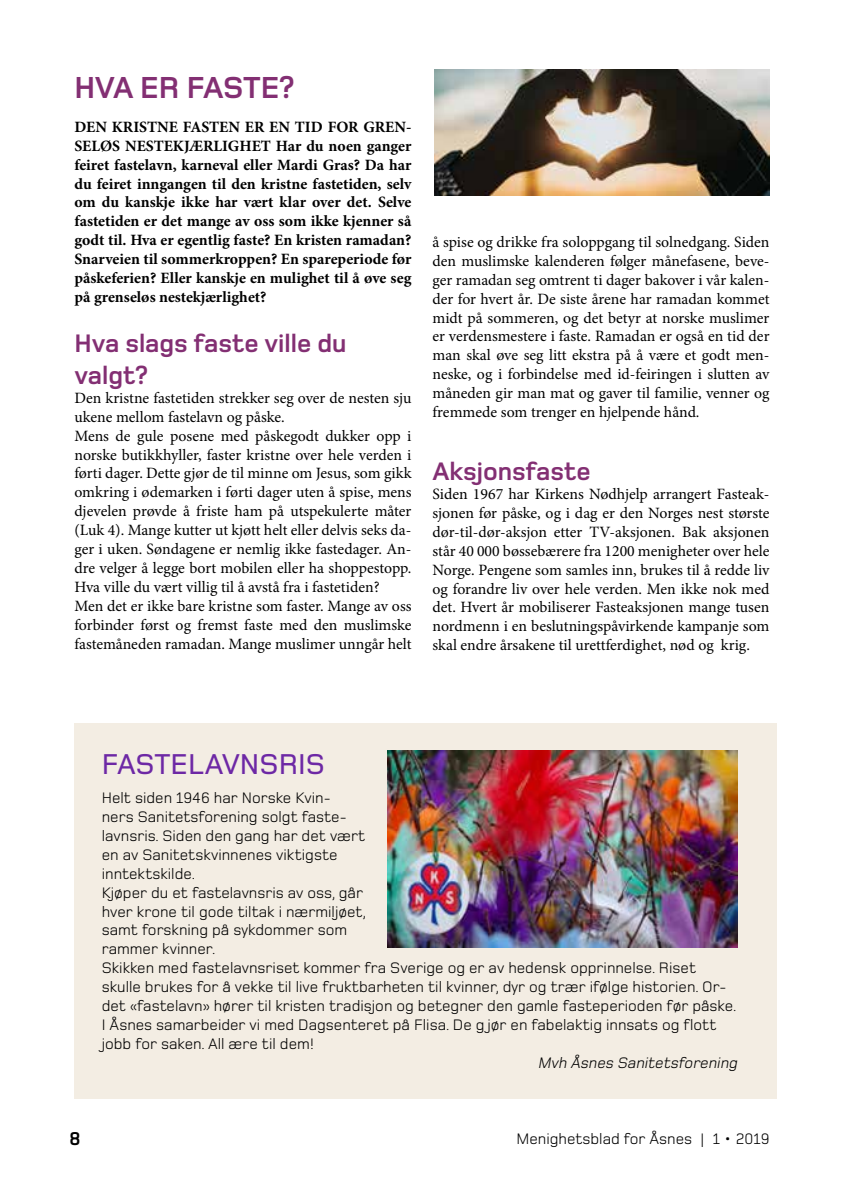
<style>
.page{position:relative;width:844px;height:1191px;background:#fff}
.page>*{position:absolute;margin:0;border:0;box-sizing:border-box;transform-origin:0 0}
.t1{font:700 31.5px "Foundry Monoline";letter-spacing:-.02em;color:#832f73}
.t2{font:500 29.75px "Foundry Monoline";color:#6d28a5}
.t3{font:700 26.25px/31.5px "Foundry Monoline";color:#832f73}
.t4{font:700 19.25px "Foundry Monoline";color:#000}
.t5{font:15.75px/18.9px "Minion Pro";color:#000;text-align:justify}
.t6{font:15.75px/18.9px "Foundry Monoline";color:#000}
.t7{font:700 15.75px/18.9px "Minion Pro";color:#000;text-align:justify}
.t8{font:italic 15.75px "Foundry Monoline";color:#000}
</style>
<div class="page">
<div style="left:74px;top:722px;width:702px;height:376px;background:#f3ede3"></div>
<img style="left:387px;top:750px;width:350px;height:197px">
<img style="left:434px;top:70px;width:335px;height:125px">
<h1 class="t1" style="left:74px;top:71px;width:221px">HVA ER FASTE?</h1>
<p class="t7" style="left:74px;top:118px;width:338px">DEN KRISTNE FASTEN ER EN TID FOR GREN-SELØS NESTEKJÆRLIGHET Har du noen ganger feiret fastelavn, karneval eller Mardi Gras? Da har du feiret inngangen til den kristne fastetiden, selv om du kanskje ikke har vært klar over det. Selve fastetiden er det mange av oss som ikke kjenner så godt til. Hva er egentlig faste? En kristen ramadan?<br>Snarveien til sommerkroppen? En spareperiode før påskeferien? Eller kanskje en mulighet til å øve seg på grenseløs nestekjærlighet?</p>
<h3 class="t3" style="left:74px;top:328px;width:273px">Hva slags faste ville du valgt?</h3>
<p class="t5" style="left:74px;top:388px;width:338px;text-align:left">Den kristne fastetiden strekker seg over de nesten sju ukene mellom fastelavn og påske.<br>Mens de gule posene med påskegodt dukker opp i norske butikkhyller, faster kristne over hele verden i førti dager. Dette gjør de til minne om Jesus, som gikk omkring i ødemarken i førti dager uten å spise, mens djevelen prøvde å friste ham på utspekulerte måter (Luk 4). Mange kutter ut kjøtt helt eller delvis seks da&shy;ger i uken. Søndagene er nemlig ikke fastedager. An&shy;dre velger å legge bort mobilen eller ha shoppestopp.<br>Hva ville du vært villig til å avstå fra i fastetiden?<br>Men det er ikke bare kristne som faster. Mange av oss forbinder først og fremst faste med den muslimske fastemåneden ramadan. Mange muslimer unngår helt</p>
<p class="t5" style="left:432px;top:232px;width:338px">å spise og drikke fra soloppgang til solnedgang. Siden den muslimske kalenderen følger månefasene, beve&shy;ger ramadan seg omtrent ti dager bakover i vår kalen&shy;der for hvert år. De siste årene har ramadan kommet midt på sommeren, og det betyr at norske muslimer er verdensmestere i faste. Ramadan er også en tid der man skal øve seg litt ekstra på å være et godt men&shy;neske, og i forbindelse med id-feiringen i slutten av måneden gir man mat og gaver til familie, venner og fremmede som trenger en hjelpende hånd.</p>
<h3 class="t3" style="left:432px;top:456px;width:160px">Aksjonsfaste</h3>
<p class="t5" style="left:432px;top:484px;width:338px">Siden 1967 har Kirkens Nødhjelp arrangert Fasteak&shy;sjonen før påske, og i dag er den Norges nest største dør-til-dør-aksjon etter TV-aksjonen. Bak aksjonen står 40 000 bøssebærere fra 1200 menigheter over hele Norge. Pengene som samles inn, brukes til å redde liv og forandre liv over hele verden. Men ikke nok med det. Hvert år mobiliserer Fasteaksjonen mange tusen nordmenn i en beslutningspåvirkende kampanje som skal endre årsakene til urettferdighet, nød og krig.</p>
<h2 class="t2" style="left:102px;top:748px;width:225px">FASTELAVNSRIS</h2>
<p class="t6" style="left:102px;top:788px;width:636px">Helt siden 1946 har Norske Kvin-<br>ners Sanitetsforening solgt faste-<br>lavnsris. Siden den gang har det vært<br>en av Sanitetskvinnenes viktigste<br>inntektskilde.<br>Kjøper du et fastelavnsris av oss, går<br>hver krone til gode tiltak i nærmiljøet,<br>samt forskning på sykdommer som<br>rammer kvinner.<br>Skikken med fastelavnsriset kommer fra Sverige og er av hedensk opprinnelse. Riset skulle brukes for å vekke til live fruktbarheten til kvinner, dyr og trær ifølge historien. Or&shy;det «fastelavn» hører til kristen tradisjon og betegner den gamle fasteperioden før påske.<br>I Åsnes samarbeider vi med Dagsenteret på Flisa. De g jør en fabelaktig innsats og flott jobb for saken. All ære til dem!</p>
<p class="t8" style="left:537px;top:1054px;width:204px">Mvh Åsnes Sanitetsforening</p>
<p class="t4" style="left:69px;top:1128px;width:13px">8</p>
<p class="t6" style="left:516px;top:1129px;width:254px">Menighetsblad for Åsnes | 1 • 2019</p>
</div>
